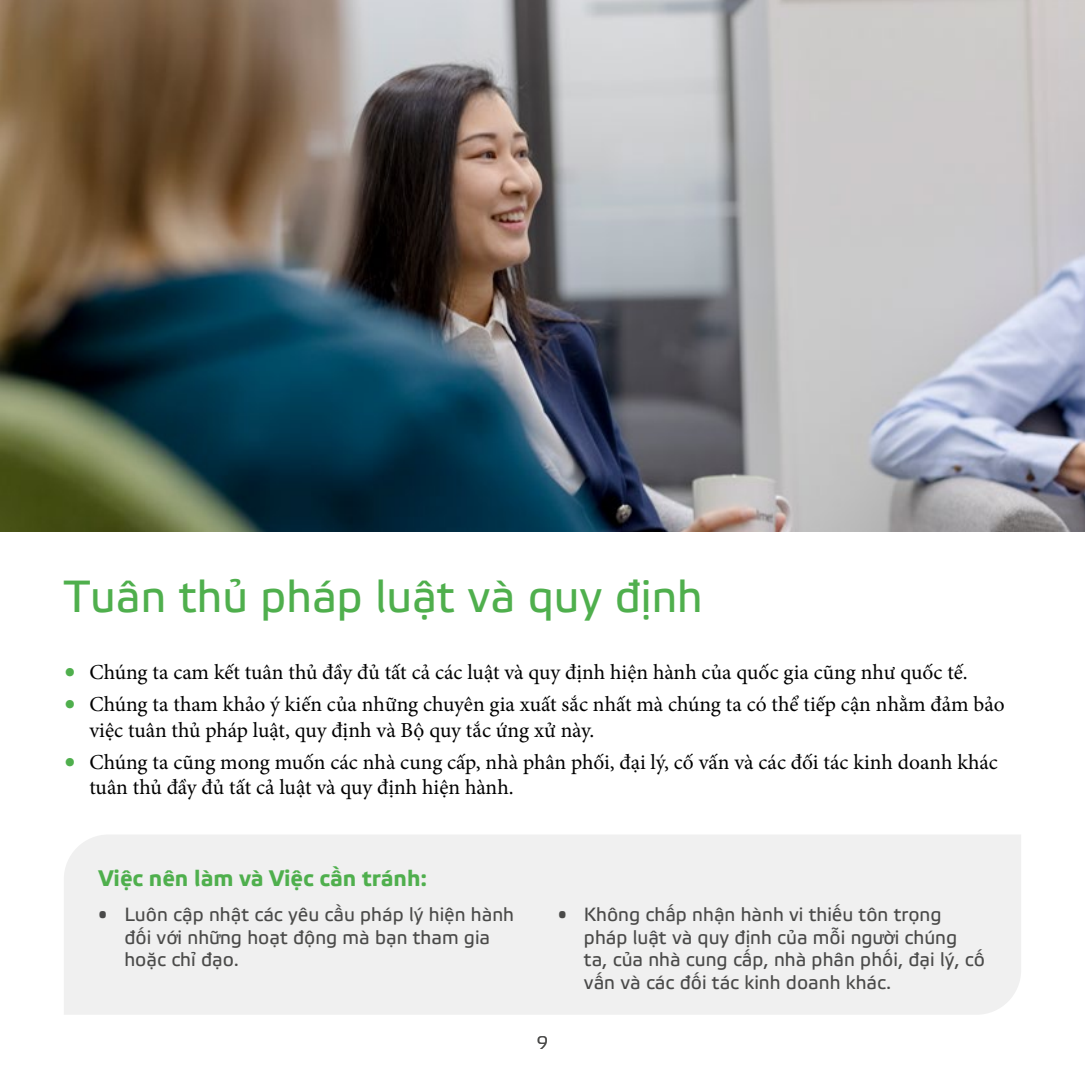
<style>
.page{position:relative;width:1085px;height:1085px;background:#fff}
.page>*{position:absolute;margin:0;border:0;box-sizing:border-box;transform-origin:0 0}
.t1{font:45px "Etelka Text";color:#4faf4d}
.t2{font:700 22.5px "Etelka Text";color:#4faf4d}
.t3{font:21.38px/25.7px "Minion Pro";color:#000}
.t4{font:19.12px/22.5px "Etelka Text";color:#4a4a49}
.t5{font:300 18px "Etelka";color:#4a4a49}
.s1{font-size:31.5px;color:#4faf4d}
.s2{font-size:13.5px}
</style>
<div class="page">
<img style="left:0;top:0;width:1084px;height:531px">
<div style="left:64px;top:835px;width:956px;height:179px;background:#f0f0f0"></div>
<h1 class="t1" style="left:64px;top:568px;width:640px">Tuân thủ pháp luật và quy định</h1>
<p class="t3" style="left:64px;top:659px;width:905px"><span class="s1">•</span> Chúng ta cam kết tuân thủ đầy đủ tất cả các luật và quy định hiện hành của quốc gia cũng như quốc tế.</p>
<p class="t3" style="left:89px;top:691px;width:916px;text-indent:-26px"><span class="s1">•</span> Chúng ta tham khảo ý kiến của những chuyên gia xuất sắc nhất mà chúng ta có thể tiếp cận nhằm đảm bảo việc tuân thủ pháp luật, quy định và Bộ quy tắc ứng xử này.</p>
<p class="t3" style="left:89px;top:749px;width:910px;text-indent:-26px"><span class="s1">•</span> Chúng ta cũng mong muốn các nhà cung cấp, nhà phân phối, đại lý, cố vấn và các đối tác kinh doanh khác tuân thủ đầy đủ tất cả luật và quy định hiện hành.</p>
<p class="t2" style="left:99px;top:863px;width:330px">Việc nên làm và Việc cần tránh:</p>
<p class="t4" style="left:124px;top:903px;width:391px;text-indent:-26px"><span class="s2">•</span> Luôn cập nhật các yêu cầu pháp lý hiện hành đối với những hoạt động mà bạn tham gia hoặc chỉ đạo.</p>
<p class="t4" style="left:584px;top:903px;width:402px;text-indent:-26px"><span class="s2">•</span> Không chấp nhận hành vi thiếu tôn trọng pháp luật và quy định của mỗi người chúng ta, của nhà cung cấp, nhà phân phối, đại lý, cố vấn và các đối tác kinh doanh khác.</p>
<p class="t5" style="left:537px;top:1031px;width:13px">9</p>
</div>
